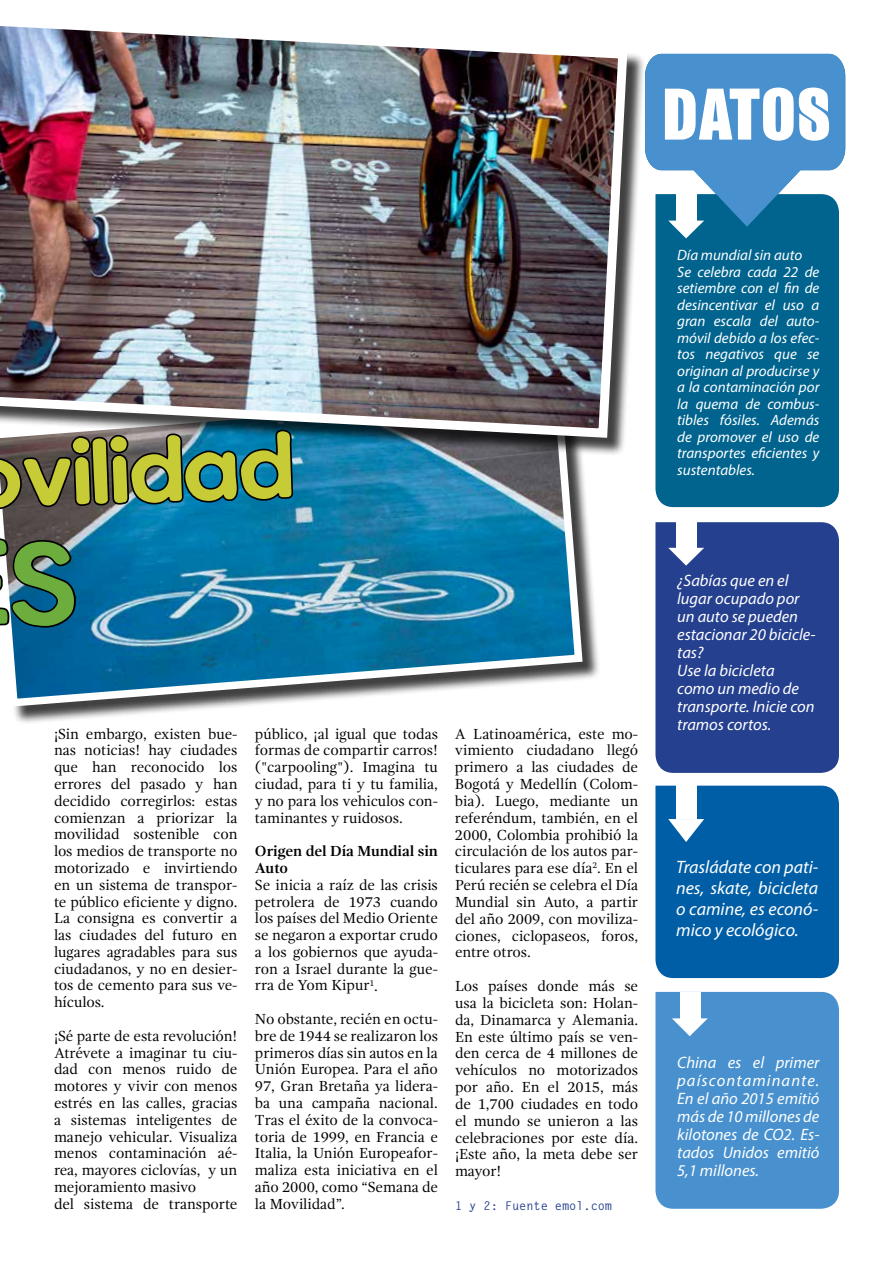
<style>
.page{position:relative;width:893px;height:1263px;background:#fff}
.page>*{position:absolute;margin:0;border:0;box-sizing:border-box;transform-origin:0 0}
.t1{font:75px "Vanilla Extract";color:#c7cb36}
.t2{font:64.5px "Gabo Drive";letter-spacing:.02em;color:#fff}
.t3{font:italic 18px/21px "Myriad Pro";color:#fff;text-align:justify}
.t4{font:italic 16.5px/18px "Myriad Pro";color:#fff}
.t5{font:15px/16.8px "Gandhi Serif";letter-spacing:-.005em;color:#000;text-align:justify}
.t6{font:italic 15px/16.5px "Myriad Pro";color:#fff}
.t7{font:700 15px/16.8px "Gandhi Serif";letter-spacing:-.005em;color:#000}
.t8{font:700 12px "Letter Gothic Std";letter-spacing:-.005em;color:#25408f}
</style>
<div class="page">
<div style="left:655px;top:238px;width:184px;height:269px;background:#00648f"></div>
<div style="left:655px;top:522px;width:184px;height:251px;background:#25408f"></div>
<svg style="left:668px;top:548px;width:36px;height:18px"></svg>
<div style="left:676px;top:522px;width:21px;height:27px;background:#fff"></div>
<div style="left:655px;top:786px;width:184px;height:192px;background:#005ea6"></div>
<div style="left:676px;top:785px;width:21px;height:34px;background:#fff"></div>
<svg style="left:646px;top:54px;width:199px;height:184px;background:#5296c9"></svg>
<div style="left:655px;top:992px;width:184px;height:217px;background:#4891ce"></div>
<div style="left:680px;top:992px;width:20px;height:26px;background:#fff"></div>
<div style="left:0;top:389px;width:601px;height:336px;background:#000;opacity:.75"></div>
<svg style="left:295px;top:456px;width:292px;height:255px;background:#478faf"></svg>
<div style="left:0;top:19px;width:646px;height:437px;background:#000;opacity:.75"></div>
<img style="left:0;top:19px;width:632px;height:423px">
<img style="left:0;top:250px;width:295px;height:475px">
<h2 class="t2" style="left:662px;top:70px;width:170px">DATOS</h2>
<h1 class="t1" style="left:22px;top:422px;width:273px;rotate:-2deg">vilidad</h1>
<p class="t5" style="left:54px;top:725px;width:185px">¡Sin embargo, existen bue&shy;nas noticias! hay ciudades que han reconocido los errores del pasado y han decidido corregirlos: estas comienzan a priorizar la movilidad sostenible con los medios de transporte no motorizado e invirtiendo en un sistema de transpor&shy;te público eficiente y digno.<br>La consigna es convertir a las ciudades del futuro en lugares agradables para sus ciudadanos, y no en desier&shy;tos de cemento para sus ve&shy;hículos.</p>
<p class="t5" style="left:54px;top:1027px;width:185px;text-align:left">¡Sé parte de esta revolución!<br>Atrévete a imaginar tu ciu&shy;dad con menos ruido de motores y vivir con menos estrés en las calles, gracias a sistemas inteligentes de manejo vehicular. Visualiza menos contaminación aé&shy;rea, mayores ciclovías, y un mejoramiento masivo<br>del sistema de transporte</p>
<p class="t5" style="left:255px;top:725px;width:184px">público, ¡al igual que todas formas de compartir carros! ("carpooling"). Imagina tu ciudad, para ti y tu familia, y no para los vehiculos con&shy;taminantes y ruidosos.</p>
<p class="t7" style="left:255px;top:843px;width:184px">Origen del Día Mundial sin<br>Auto</p>
<p class="t5" style="left:255px;top:876px;width:185px">Se inicia a raíz de las crisis petrolera de 1973 cuando los países del Medio Oriente se negaron a exportar crudo a los gobiernos que ayuda&shy;ron a Israel durante la gue&shy;rra de Yom Kipur<sup>1</sup>.</p>
<p class="t5" style="left:255px;top:1011px;width:185px">No obstante, recién en octu&shy;bre de 1944 se realizaron los primeros días sin autos en la Unión Europea. Para el año 97, Gran Bretaña ya lidera&shy;ba una campaña nacional.<br>Tras el éxito de la convoca&shy;toria de 1999, en Francia e Italia, la Unión Europeafor&shy;maliza esta iniciativa en el año 2000, como “Semana de la Movilidad”.</p>
<p class="t5" style="left:455px;top:725px;width:185px">A Latinoamérica, este mo&shy;vimiento ciudadano llegó primero a las ciudades de Bogotá y Medellín (Colom&shy;bia). Luego, mediante un referéndum, también, en el 2000, Colombia prohibió la circulación de los autos par&shy;ticulares para ese día<sup>2</sup>. En el Perú recién se celebra el Día Mundial sin Auto, a partir del año 2009, con moviliza&shy;ciones, ciclopaseos, foros, entre otros.</p>
<p class="t5" style="left:455px;top:978px;width:185px">Los países donde más se usa la bicicleta son: Holan&shy;da, Dinamarca y Alemania.<br>En este último país se ven&shy;den cerca de 4 millones de vehículos no motorizados por año. En el 2015, más de 1,700 ciudades en todo el mundo se unieron a las celebraciones por este día. ¡Este año, la meta debe ser mayor!</p>
<p class="t8" style="left:455px;top:1198px;width:159px">1 y 2: Fuente emol.com</p>
<p class="t6" style="left:677px;top:247px;width:144px">Día mundial sin auto<br>Se celebra cada 22 de setiembre con el fin de desincentivar el uso a gran escala del auto&shy;móvil debido a los efec&shy;tos negativos que se originan al producirse y a la contaminación por la quema de combus&shy;tibles fósiles. Además de promover el uso de transportes eficientes y sustentables.</p>
<p class="t4" style="left:677px;top:571px;width:140px">¿Sabías que en el lugar ocupado por un auto se pueden estacionar 20 bicicle&shy;tas?<br>Use la bicicleta como un medio de transporte. Inicie con tramos cortos.</p>
<p class="t3" style="left:676px;top:856px;width:144px">Trasládate con pati&shy;nes, skate, bicicleta o camine, es econó&shy;mico y ecológico.</p>
<p class="t4" style="left:677px;top:1053px;width:144px;text-align:justify">China es el primer paíscontaminante.<br>En el año 2015 emitió más de 10 millones de kilotones de CO2. Es&shy;tados Unidos emitió 5,1 millones.</p>
</div>
